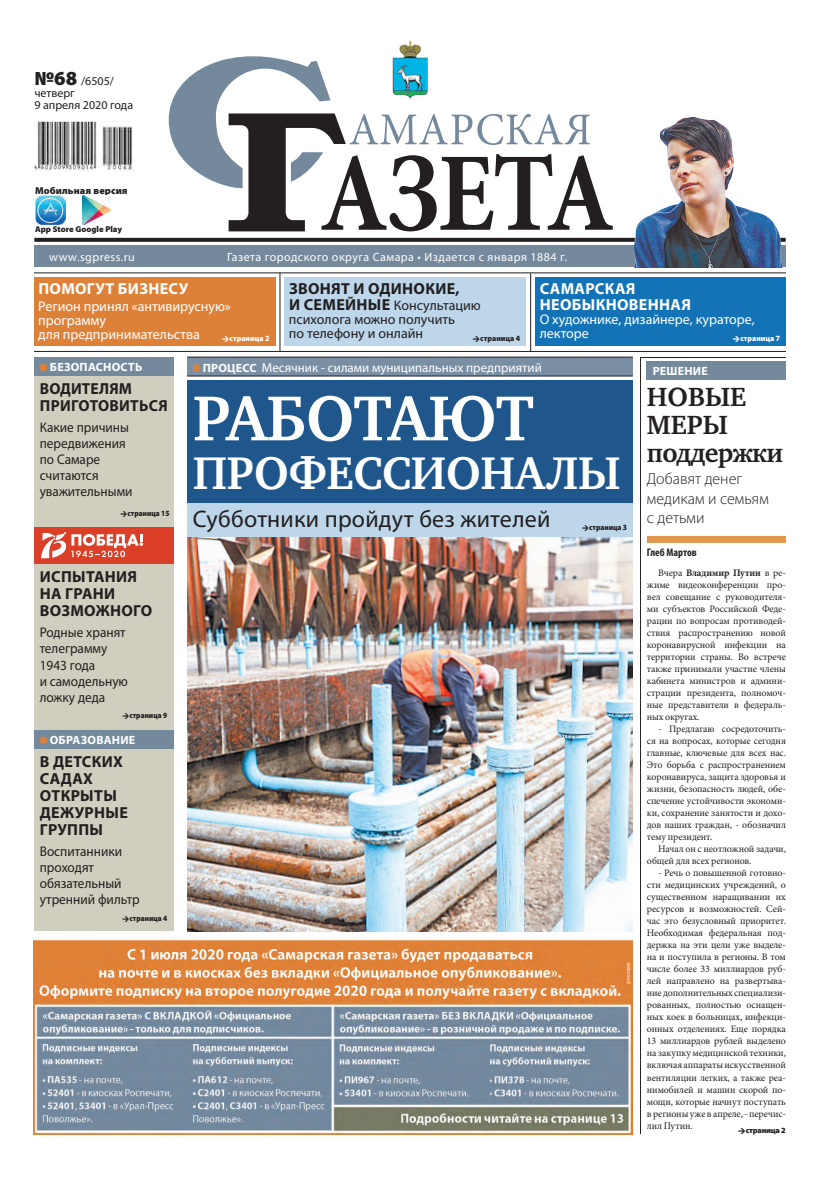
<style>
.page{position:relative;width:820px;height:1191px;background:#fff}
.page>*{position:absolute;margin:0;border:0;box-sizing:border-box;transform-origin:0 0}
.t1{font:700 65px "Charter C";letter-spacing:-.01em;color:#fff}
.t2{font:700 47px "Charter C";letter-spacing:-.01em;color:#fff}
.t3{font:700 27px/28px "Charter C";letter-spacing:-.005em;color:#231f20}
.t4{font:24px "Myriad Pro";letter-spacing:.01em;color:#231f20}
.t5{font:700 16px/17px "Myriad Pro";letter-spacing:.02em;color:#231f20}
.t6{font:700 16px/16px "Myriad Pro";letter-spacing:.02em;color:#fff}
.t7{font:300 16px/19.2px "Myriad Pro";color:#231f20}
.t8{font:14px/16px "Myriad Pro";color:#231f20;scale:.95 1}
.t9{font:14px/14px "Myriad Pro";color:#fff}
.t10{font:14px/14px "Myriad Pro";color:#231f20}
.t11{font:13px "Myriad Pro";color:#fff}
.t12{font:12px "Myriad Pro";letter-spacing:.04em;color:#fff}
.t13{font:12px/12px "Myriad Pro";color:#231f20}
.t14{font:700 12px "Myriad Pro";letter-spacing:.02em;color:#fff}
.t15{font:700 condensed 11px "Myriad Pro";color:#231f20}
.t16{font:10px/12px "Minion Pro";letter-spacing:-.01em;color:#231f20;text-align:justify}
.t17{font:900 10px "Myriad Pro";letter-spacing:.01em;color:#231f20}
.t18{font:900 8.5px "Myriad Pro";color:#231f20}
.t19{font:900 8px "Myriad Pro";color:#231f20;scale:.9 1}
.t20{font:900 8px "Myriad Pro";color:#fff;scale:.95 1}
.t21{font:900 8px "Myriad Pro";letter-spacing:-.03em;color:#231f20}
.t22{font:900 8px "Myriad Pro";color:#231f20;scale:.95 1}
.s1{font-weight:900;font-size:20px}
.s2{font-weight:700;font-size:16px}
.s3{font-weight:700;font-size:12px}
.s4{font-weight:700}
</style>
<div class="page">
<img style="left:187px;top:536px;width:445px;height:395px">
<div style="left:34px;top:246px;width:751px;height:21px;background:#75899d"></div>
<hr style="left:34px;top:351px;width:751px;height:1px;background:#231f20">
<div style="left:284px;top:277px;width:241px;height:68px;background:#bdd6ea"></div>
<div style="left:34px;top:277px;width:241px;height:68px;background:#de8138"></div>
<hr style="left:279px;top:273px;width:1px;height:79px;background:#231f20">
<hr style="left:530px;top:273px;width:1px;height:79px;background:#231f20">
<svg style="left:34px;top:238px;width:751px;height:4px;background:#2c2829"></svg>
<img style="left:34px;top:122px;width:100px;height:49px">
<img style="left:35px;top:195px;width:30px;height:30px">
<img style="left:83px;top:195px;width:27px;height:30px">
<svg style="left:169px;top:41px;width:443px;height:190px"></svg>
<div style="left:187px;top:357px;width:445px;height:19px;background:#7a8fa4"></div>
<hr style="left:187px;top:357px;width:445px;height:1px;background:#231f20">
<hr style="left:187px;top:376px;width:445px;height:1px;background:#231f20">
<div style="left:193px;top:364px;width:7px;height:7px;background:#de8138;border-radius:50%"></div>
<div style="left:187px;top:380px;width:445px;height:123px;background:#1f578d"></div>
<div style="left:187px;top:503px;width:445px;height:33px;background:#bdd6ea"></div>
<svg style="left:640px;top:357px;width:146px;height:777px"></svg>
<div style="left:535px;top:277px;width:250px;height:68px;background:#1373b6"></div>
<hr style="left:34px;top:272px;width:751px;height:1px;background:#231f20">
<div style="left:34px;top:373px;width:139px;height:558px;background:#d0cfbf"></div>
<div style="left:34px;top:730px;width:139px;height:19px;background:#75899d"></div>
<div style="left:40px;top:736px;width:7px;height:8px;background:#de8138;border-radius:50%"></div>
<div style="left:34px;top:357px;width:139px;height:19px;background:#75899d"></div>
<div style="left:40px;top:363px;width:7px;height:8px;background:#de8138;border-radius:50%"></div>
<div style="left:34px;top:527px;width:139px;height:37px;background:#db3f28"></div>
<svg style="left:41px;top:532px;width:102px;height:26px"></svg>
<img style="left:633px;top:117px;width:151px;height:150px">
<img style="left:34px;top:939px;width:598px;height:195px">
<div style="left:646px;top:536px;width:139px;height:7px;background:#e0974d"></div>
<svg style="left:738px;top:1128px;width:7px;height:6px"></svg>
<p class="t13" style="left:34px;top:75px;width:100px"><span class="s1">№68</span> /6505/ четверг<br>9 апреля 2020 года</p>
<p class="t17" style="left:35px;top:184px;width:94px">Мобильная версия</p>
<p class="t18" style="left:35px;top:224px;width:88px">App Store Google Play</p>
<p class="t12" style="left:49px;top:249px;width:87px">www.sgpress.ru</p>
<p class="t12" style="left:227px;top:249px;width:341px">Газета городского округа Самара • Издается с января 1884 г.</p>
<h3 class="t6" style="left:38px;top:280px;width:151px">ПОМОГУТ БИЗНЕСУ</h3>
<h3 class="t9" style="left:38px;top:299px;width:194px">Регион принял «антивирусную» программу<br>для предпринимательства</h3>
<h3 class="t5" style="left:289px;top:279px;width:172px">ЗВОНЯТ И ОДИНОКИЕ,</h3>
<h3 class="t10" style="left:289px;top:298px;width:193px"><span class="s2">И СЕМЕЙНЫЕ</span> Консультацию психолога можно получить<br>по телефону и онлайн</h3>
<h3 class="t6" style="left:539px;top:280px;width:153px">САМАРСКАЯ<br>НЕОБЫКНОВЕННАЯ</h3>
<h3 class="t9" style="left:539px;top:312px;width:216px">О художнике, дизайнере, кураторе, лекторе</h3>
<p class="t20" style="left:229px;top:334px;width:43px">страница 2</p>
<p class="t22" style="left:480px;top:334px;width:43px">страница 4</p>
<h3 class="t11" style="left:203px;top:359px;width:340px"><span class="s3">ПРОЦЕСС</span> Месячник - силами муниципальных предприятий</h3>
<p class="t14" style="left:652px;top:363px;width:57px">РЕШЕНИЕ</p>
<h1 class="t1" style="left:193px;top:383px;width:342px">РАБОТАЮТ</h1>
<h2 class="t2" style="left:193px;top:448px;width:429px">ПРОФЕССИОНАЛЫ</h2>
<h3 class="t4" style="left:193px;top:504px;width:359px">Субботники пройдут без жителей</h3>
<p class="t20" style="left:740px;top:334px;width:43px">страница 7</p>
<p class="t14" style="left:50px;top:359px;width:94px">БЕЗОПАСНОСТЬ</p>
<h3 class="t5" style="left:40px;top:379px;width:129px">ВОДИТЕЛЯМ<br>ПРИГОТОВИТЬСЯ</h3>
<h3 class="t8" style="left:40px;top:419px;width:99px">Какие причины передвижения по Самаре считаются уважительными</h3>
<h3 class="t3" style="left:646px;top:383px;width:138px">НОВЫЕ<br>МЕРЫ поддержки</h3>
<h3 class="t7" style="left:646px;top:469px;width:123px">Добавят денег медикам и семьям с детьми</h3>
<p class="t15" style="left:646px;top:546px;width:51px">Глеб Мартов</p>
<p class="t16" style="left:646px;top:567px;width:140px;text-indent:11px">Вчера <span class="s4">Владимир Путин</span> в ре&shy;жиме видеоконференции про&shy;вел совещание с руководителя&shy;ми субъектов Российской Феде&shy;рации по вопросам противодей&shy;ствия распространению новой коронавирусной инфекции на территории страны. Во встрече также принимали участие члены кабинета министров и админи&shy;страции президента, полномоч&shy;ные представители в федераль&shy;ных округах.</p>
<p class="t16" style="left:646px;top:723px;width:140px;text-indent:11px">- Предлагаю сосредоточить&shy;ся на вопросах, которые сегодня главные, ключевые для всех нас.<br>Это борьба с распространением коронавируса, защита здоровья и жизни, безопасность людей, обе&shy;спечение устойчивости экономи&shy;ки, сохранение занятости и дохо&shy;дов наших граждан, - обозначил тему президент.</p>
<p class="t16" style="left:646px;top:843px;width:140px;text-indent:11px">Начал он с неотложной задачи, общей для всех регионов.</p>
<p class="t16" style="left:646px;top:867px;width:140px;text-indent:11px">- Речь о повышенной готовно&shy;сти медицинских учреждений, о существенном наращивании их ресурсов и возможностей. Сей&shy;час это безусловный приоритет.<br>Необходимая федеральная под&shy;держка на эти цели уже выделе&shy;на и поступила в регионы. В том числе более 33 миллиардов руб&shy;лей направлено на развертыва&shy;ние дополнительных специализи&shy;рованных, полностью оснащен&shy;ных коек в больницах, инфекци&shy;онных отделениях. Еще порядка 13 миллиардов рублей выделено на закупку медицинской техники, включая аппараты искусственной вентиляции легких, а также реа&shy;нимобилей и машин скорой по&shy;мощи, которые начнут поступать в регионы уже в апреле, - перечис&shy;лил Путин.</p>
<p class="t19" style="left:127px;top:508px;width:48px">страница 15</p>
<p class="t19" style="left:589px;top:523px;width:43px">страница 3</p>
<h3 class="t5" style="left:40px;top:567px;width:114px">ИСПЫТАНИЯ<br>НА ГРАНИ<br>ВОЗМОЖНОГО</h3>
<h3 class="t8" style="left:40px;top:624px;width:94px">Родные хранят телеграмму<br>1943 года<br>и самодельную ложку деда</h3>
<p class="t19" style="left:129px;top:711px;width:43px">страница 9</p>
<p class="t14" style="left:50px;top:732px;width:87px">ОБРАЗОВАНИЕ</p>
<h3 class="t5" style="left:40px;top:752px;width:89px">В ДЕТСКИХ<br>САДАХ<br>ОТКРЫТЫ<br>ДЕЖУРНЫЕ<br>ГРУППЫ</h3>
<h3 class="t8" style="left:40px;top:843px;width:107px">Воспитанники проходят обязательный утренний фильтр</h3>
<p class="t19" style="left:129px;top:914px;width:43px">страница 4</p>
<p class="t21" style="left:745px;top:1126px;width:41px">страница 2</p>
</div>
